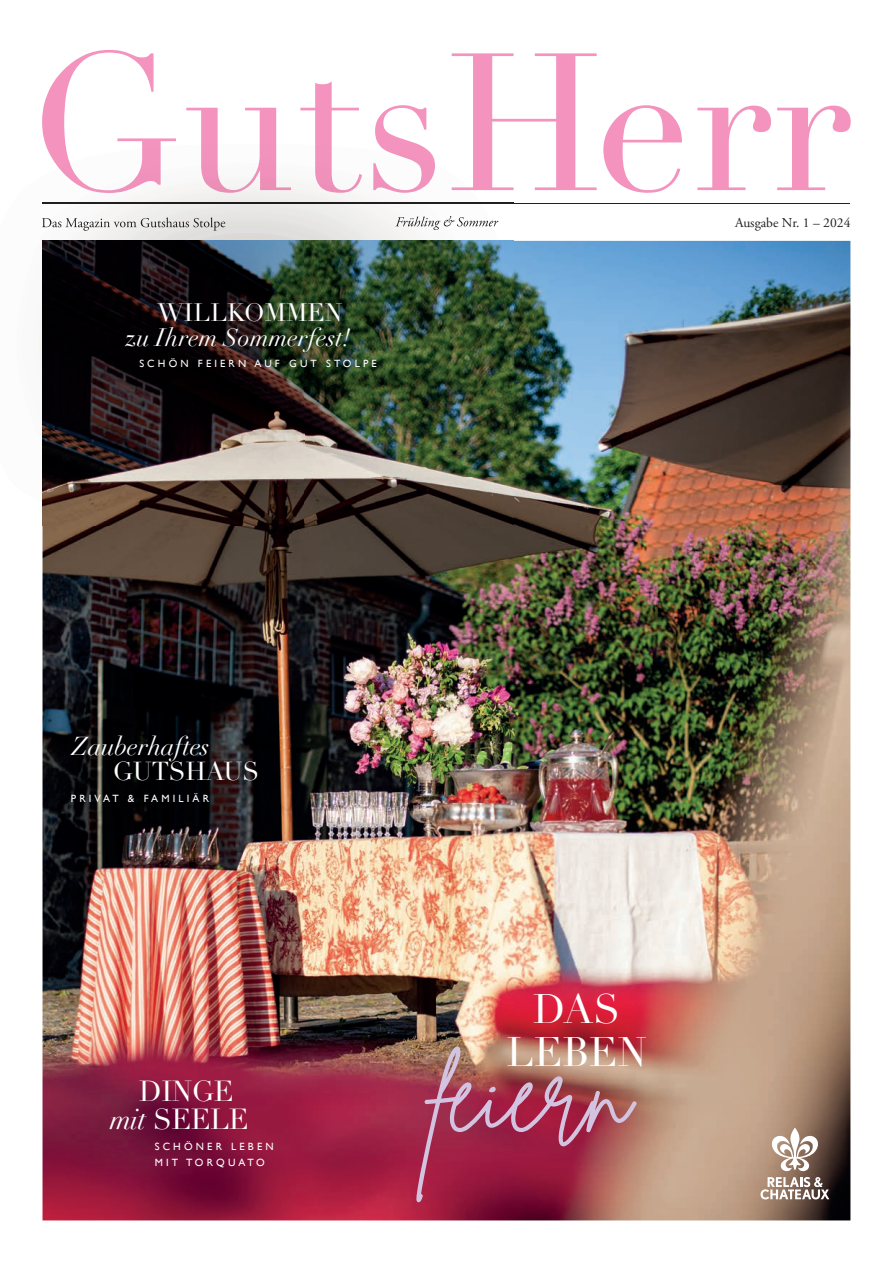
<style>
.page{position:relative;width:893px;height:1263px;background:#fff}
.page>*{position:absolute;margin:0;border:0;box-sizing:border-box;transform-origin:0 0}
.t1{font:192px "Didot";letter-spacing:.01em;color:#f393be}
.t2{font:110.1px "Brittany Signature";color:#d2c4e0}
.t3{font:40.35px/43.5px "Didot";color:#fff;text-align:center}
.t4{font:28.35px/28.3px "Didot";letter-spacing:-.02em;color:#fff;text-align:center}
.t5{font:italic 25.35px "Didot";letter-spacing:-.01em;color:#fff}
.t6{font:25.35px "Didot";letter-spacing:-.01em;color:#fff}
.t7{font:italic 24.6px "Didot";color:#fff}
.t8{font:24.6px "Didot";color:#fff}
.t9{font:13.65px "Adobe Garamond Pro";color:#231f20}
.t10{font:10.5px/16.5px "Gill Sans";letter-spacing:.3em;color:#fff}
.s1{font-style:italic}
</style>
<div class="page">
<hr style="left:43px;top:203px;width:807px;height:1px;background:#231f20">
<img style="left:43px;top:241px;width:807px;height:979px">
<svg style="left:771px;top:1127px;width:48px;height:44px"></svg>
<svg style="left:760px;top:1177px;width:69px;height:22px"></svg>
<img style="left:42px;top:193px;width:472px;height:332px">
<img style="left:46px;top:145px;width:468px;height:48px">
<img style="left:43px;top:203px;width:471px;height:1px">
<img style="left:42px;top:217px;width:183px;height:14px">
<img style="left:43px;top:241px;width:471px;height:284px">
<img style="left:395px;top:216px;width:103px;height:14px">
<h1 class="t1" style="left:27px;top:8px;width:824px">GutsHerr</h1>
<h3 class="t8" style="left:158px;top:298px;width:187px">WILLKOMMEN</h3>
<h3 class="t7" style="left:125px;top:322px;width:226px">zu Ihrem Sommerfest!</h3>
<p class="t10" style="left:139px;top:355px;width:239px">SCHÖN FEIERN AUF GUT STOLPE</p>
<h3 class="t9" style="left:735px;top:215px;width:117px">Ausgabe Nr. 1 – 2024</h3>
<h3 class="t5" style="left:72px;top:730px;width:139px">Zauberhaftes</h3>
<h3 class="t6" style="left:113px;top:756px;width:148px">GUTSHAUS</h3>
<p class="t10" style="left:71px;top:790px;width:140px">PRIVAT &amp; FAMILIÄR</p>
<h3 class="t4" style="left:110px;top:1077px;width:141px">DINGE<br><span class="s1">mit</span> SEELE</h3>
<p class="t10" style="left:155px;top:1138px;width:120px">SCHÖNER LEBEN<br>MIT TORQUATO</p>
<h3 class="t3" style="left:506px;top:988px;width:142px">DAS<br>LEBEN</h3>
<h2 class="t2" style="left:432px;top:1024px;width:200px">feiern</h2>
</div>
